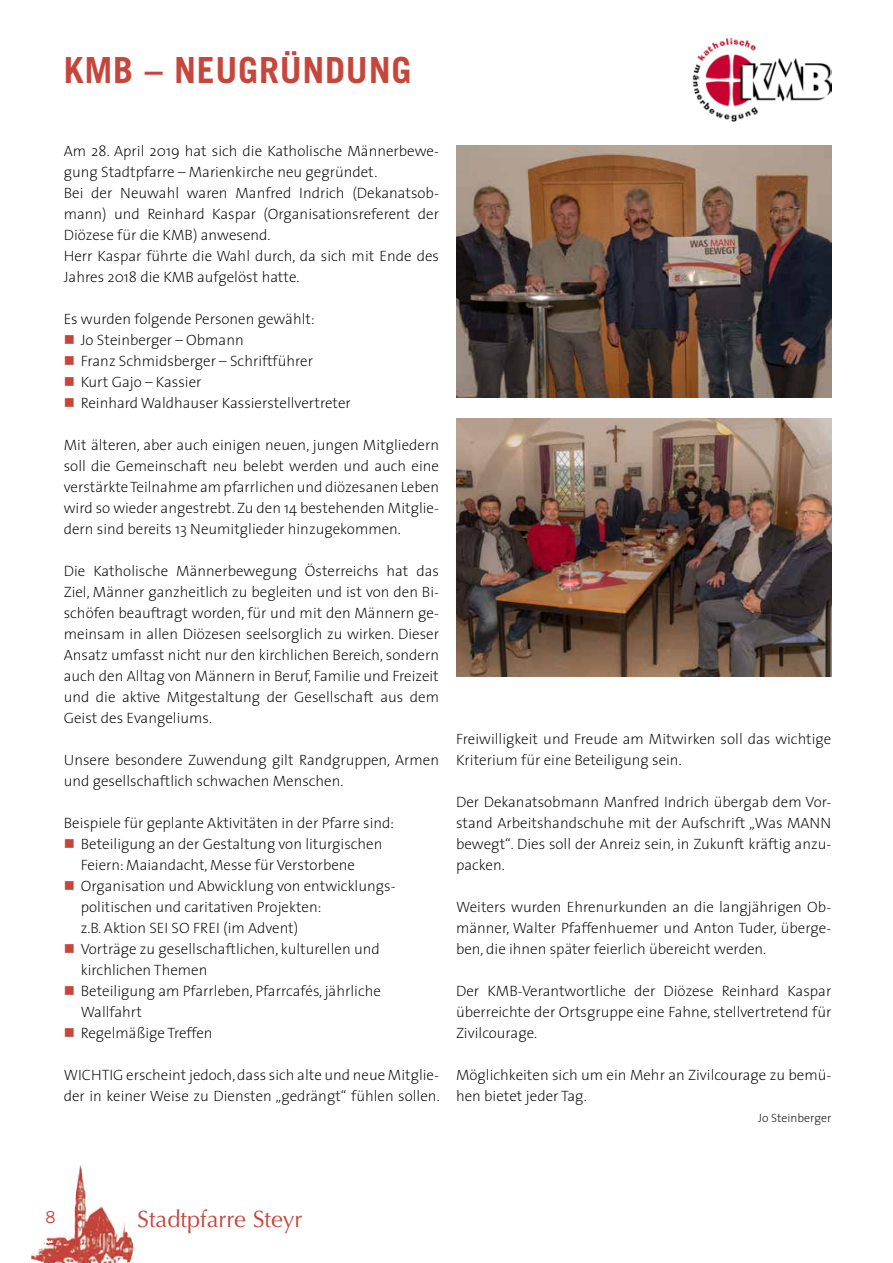
<style>
.page{position:relative;width:893px;height:1263px;background:#fff}
.page>*{position:absolute;margin:0;border:0;box-sizing:border-box;transform-origin:0 0}
.t1{font:700 36px "Trade Gothic LT Std";letter-spacing:.02em;color:#c6463c}
.t2{font:23.55px "Optima";color:#c6463c}
.t3{font:16.5px "Trade Gothic LT Std";color:#c6463c}
.t4{font:200 15px/21px "The Sans";color:#000}
.t5{font:200 12px "The Sans";color:#000}
.s1{color:#c6463c}
</style>
<div class="page">
<img style="left:31px;top:1165px;width:103px;height:98px">
<img style="left:456px;top:146px;width:375px;height:252px">
<img style="left:456px;top:419px;width:375px;height:258px">
<img style="left:692px;top:37px;width:139px;height:85px">
<h1 class="t1" style="left:64px;top:48px;width:349px">KMB – NEUGRÜNDUNG</h1>
<p class="t4" style="left:64px;top:140px;width:377px">Am 28. April 2019 hat sich die Katholische Männerbewe&shy;gung Stadtpfarre – Marienkirche neu gegründet.<br>Bei der Neuwahl waren Manfred Indrich (Dekanatsob&shy;mann) und Reinhard Kaspar (Organisationsreferent der Diözese für die KMB) anwesend.<br>Herr Kaspar führte die Wahl durch, da sich mit Ende des Jahres 2018 die KMB aufgelöst hatte.</p>
<p class="t4" style="left:64px;top:308px;width:252px">Es wurden folgende Personen gewählt:</p>
<p class="t4" style="left:64px;top:329px;width:181px"><span class="s1">■</span> Jo Steinberger – Obmann</p>
<p class="t4" style="left:64px;top:350px;width:251px"><span class="s1">■</span> Franz Schmidsberger – Schriftführer</p>
<p class="t4" style="left:64px;top:371px;width:139px"><span class="s1">■</span> Kurt Gajo – Kassier</p>
<p class="t4" style="left:64px;top:392px;width:289px"><span class="s1">■</span> Reinhard Waldhauser Kassierstellvertreter</p>
<p class="t4" style="left:64px;top:434px;width:377px;text-align:justify">Mit älteren, aber auch einigen neuen, jungen Mitgliedern soll die Gemeinschaft neu belebt werden und auch eine verstärkte Teilnahme am pfarrlichen und diözesanen Leben wird so wieder angestrebt. Zu den 14 bestehenden Mitglie&shy;dern sind bereits 13 Neumitglieder hinzugekommen.</p>
<p class="t4" style="left:64px;top:560px;width:377px;text-align:justify">Die Katholische Männerbewegung Österreichs hat das Ziel, Männer ganzheitlich zu begleiten und ist von den Bi&shy;schöfen beauftragt worden, für und mit den Männern ge&shy;meinsam in allen Diözesen seelsorglich zu wirken. Dieser Ansatz umfasst nicht nur den kirchlichen Bereich, sondern auch den Alltag von Männern in Beruf, Familie und Freizeit und die aktive Mitgestaltung der Gesellschaft aus dem Geist des Evangeliums.</p>
<p class="t4" style="left:64px;top:749px;width:377px">Unsere besondere Zuwendung gilt Randgruppen, Armen und gesellschaftlich schwachen Menschen.</p>
<p class="t4" style="left:64px;top:812px;width:332px">Beispiele für geplante Aktivitäten in der Pfarre sind:</p>
<p class="t4" style="left:81px;top:833px;width:303px;text-indent:-17px"><span class="s1">■</span> Beteiligung an der Gestaltung von liturgischen<br>Feiern: Maiandacht, Messe für Verstorbene</p>
<p class="t4" style="left:81px;top:875px;width:315px;text-indent:-17px"><span class="s1">■</span> Organisation und Abwicklung von entwicklungs&shy;politischen und caritativen Projekten:<br>z.B. Aktion SEI SO FREI (im Advent)</p>
<p class="t4" style="left:81px;top:938px;width:300px;text-indent:-17px"><span class="s1">■</span> Vorträge zu gesellschaftlichen, kulturellen und kirchlichen Themen</p>
<p class="t4" style="left:81px;top:980px;width:302px;text-indent:-17px"><span class="s1">■</span> Beteiligung am Pfarrleben, Pfarrcafés, jährliche<br>Wallfahrt</p>
<p class="t4" style="left:64px;top:1022px;width:150px"><span class="s1">■</span> Regelmäßige Treffen</p>
<p class="t4" style="left:64px;top:1064px;width:377px">WICHTIG erscheint jedoch, dass sich alte und neue Mitglie&shy;der in keiner Weise zu Diensten „gedrängt“ fühlen sollen.</p>
<p class="t4" style="left:456px;top:728px;width:377px">Freiwilligkeit und Freude am Mitwirken soll das wichtige<br>Kriterium für eine Beteiligung sein.</p>
<p class="t4" style="left:456px;top:791px;width:377px;text-align:justify">Der Dekanatsobmann Manfred Indrich übergab dem Vor&shy;stand Arbeitshandschuhe mit der Aufschrift „Was MANN bewegt“. Dies soll der Anreiz sein, in Zukunft kräftig anzu&shy;packen.</p>
<p class="t4" style="left:456px;top:896px;width:377px;text-align:justify">Weiters wurden Ehrenurkunden an die langjährigen Ob&shy;männer, Walter Pfaffenhuemer und Anton Tuder, überge&shy;ben, die ihnen später feierlich übereicht werden.</p>
<p class="t4" style="left:456px;top:980px;width:377px;text-align:justify">Der KMB-Verantwortliche der Diözese Reinhard Kaspar überreichte der Ortsgruppe eine Fahne, stellvertretend für Zivilcourage.</p>
<p class="t4" style="left:456px;top:1064px;width:377px">Möglichkeiten sich um ein Mehr an Zivilcourage zu bemü&shy;hen bietet jeder Tag.</p>
<p class="t5" style="left:758px;top:1108px;width:75px">Jo Steinberger</p>
<p class="t3" style="left:46px;top:1207px;width:12px">8</p>
<h2 class="t2" style="left:137px;top:1205px;width:167px">Stadtpfarre Steyr</h2>
</div>
